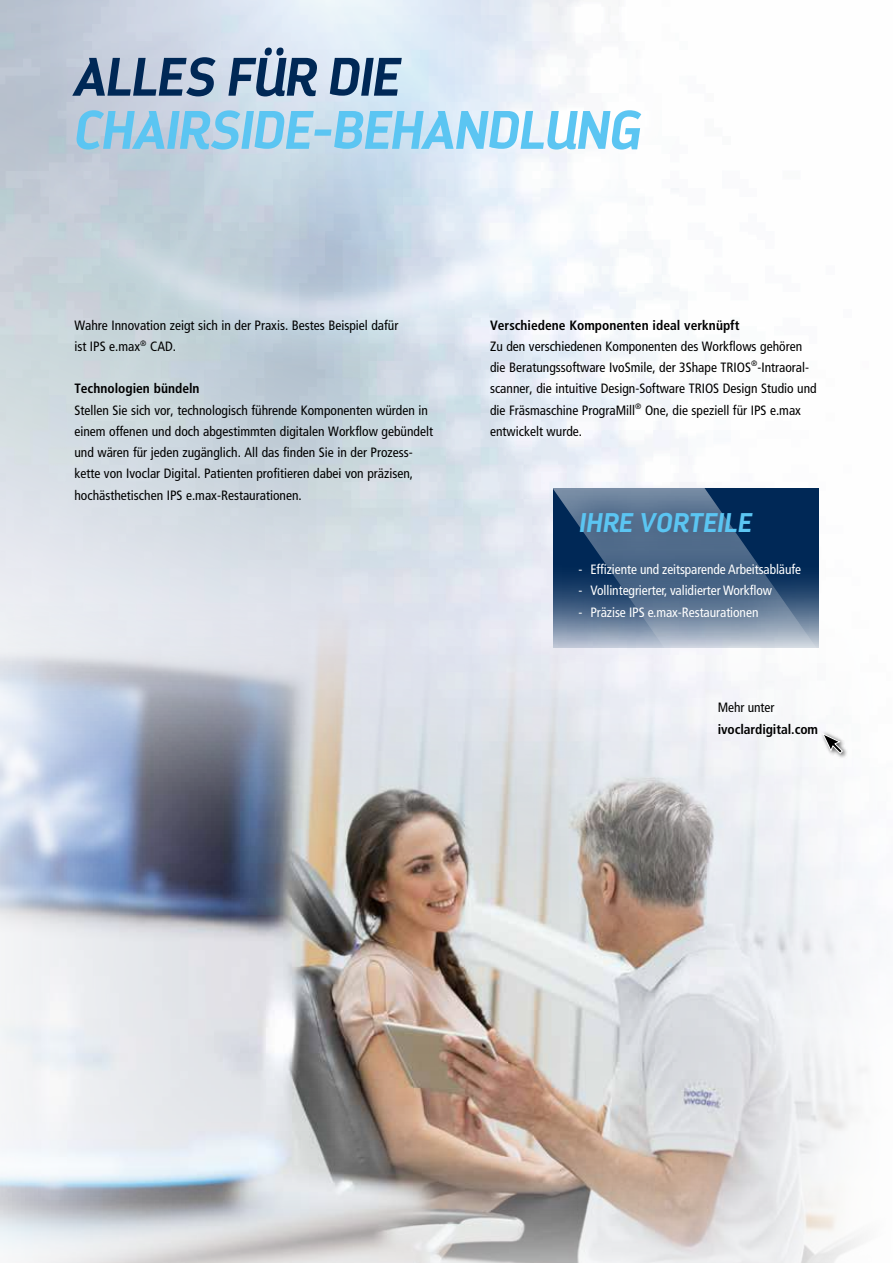
<style>
.page{position:relative;width:893px;height:1263px;background:#fff}
.page>*{position:absolute;margin:0;border:0;box-sizing:border-box;transform-origin:0 0}
.t1{font:italic 700 54px "Darwin Alt";letter-spacing:-.01em;color:#5bc5f2}
.t2{font:italic 700 54px "Darwin Alt";letter-spacing:-.01em;color:#002856}
.t3{font:italic 700 27px "Darwin Alt";letter-spacing:.01em;color:#5bc5f2}
.t4{font:condensed 13.5px/21.3px "Frutiger";color:#000}
.t5{font:condensed 13.5px "Frutiger";letter-spacing:-.005em;color:#fff}
.t6{font:700 condensed 13.5px "Frutiger";color:#000}
</style>
<div class="page">
<img style="left:0;top:0;width:867px;height:1263px">
<svg style="left:552px;top:482px;width:275px;height:164px;background:#556f8e"></svg>
<div style="left:820px;top:730px;width:28px;height:29px;background:#000;opacity:.75"></div>
<svg style="left:821px;top:732px;width:22px;height:22px"></svg>
<h1 class="t2" style="left:72px;top:44px;width:328px">ALLES FÜR DIE</h1>
<h1 class="t1" style="left:72px;top:97px;width:569px">CHAIRSIDE-BEHANDLUNG</h1>
<p class="t4" style="left:74px;top:314px;width:326px">Wahre Innovation zeigt sich in der Praxis. Bestes Beispiel dafür ist IPS e.max<sup>®</sup> CAD.</p>
<p class="t6" style="left:74px;top:381px;width:127px">Technologien bündeln</p>
<p class="t4" style="left:74px;top:399px;width:360px">Stellen Sie sich vor, technologisch führende Komponenten würden in einem offenen und doch abgestimmten digitalen Workflow gebündelt und wären für jeden zugänglich. All das finden Sie in der Prozess&shy;kette von Ivoclar Digital. Patienten profitieren dabei von präzisen, hochästhetischen IPS e.max-Restaurationen.</p>
<p class="t6" style="left:490px;top:317px;width:251px">Verschiedene Komponenten ideal verknüpft</p>
<p class="t4" style="left:490px;top:336px;width:328px">Zu den verschiedenen Komponenten des Workflows gehören die Beratungssoftware IvoSmile, der 3Shape TRIOS<sup>®</sup>-Intraoral&shy;scanner, die intuitive Design-Software TRIOS Design Studio und die Fräsmaschine PrograMill<sup>®</sup> One, die speziell für IPS e.max entwickelt wurde.</p>
<h2 class="t3" style="left:578px;top:506px;width:174px">IHRE VORTEILE</h2>
<p class="t5" style="left:578px;top:561px;width:224px">- Effiziente und zeitsparende Arbeitsabläufe</p>
<p class="t5" style="left:578px;top:583px;width:195px">- Vollintegrierter, validierter Workflow</p>
<p class="t5" style="left:578px;top:604px;width:182px">- Präzise IPS e.max-Restaurationen</p>
<p class="t4" style="left:718px;top:697px;width:58px">Mehr unter</p>
<p class="t6" style="left:718px;top:721px;width:102px">ivoclardigital.com</p>
</div>
